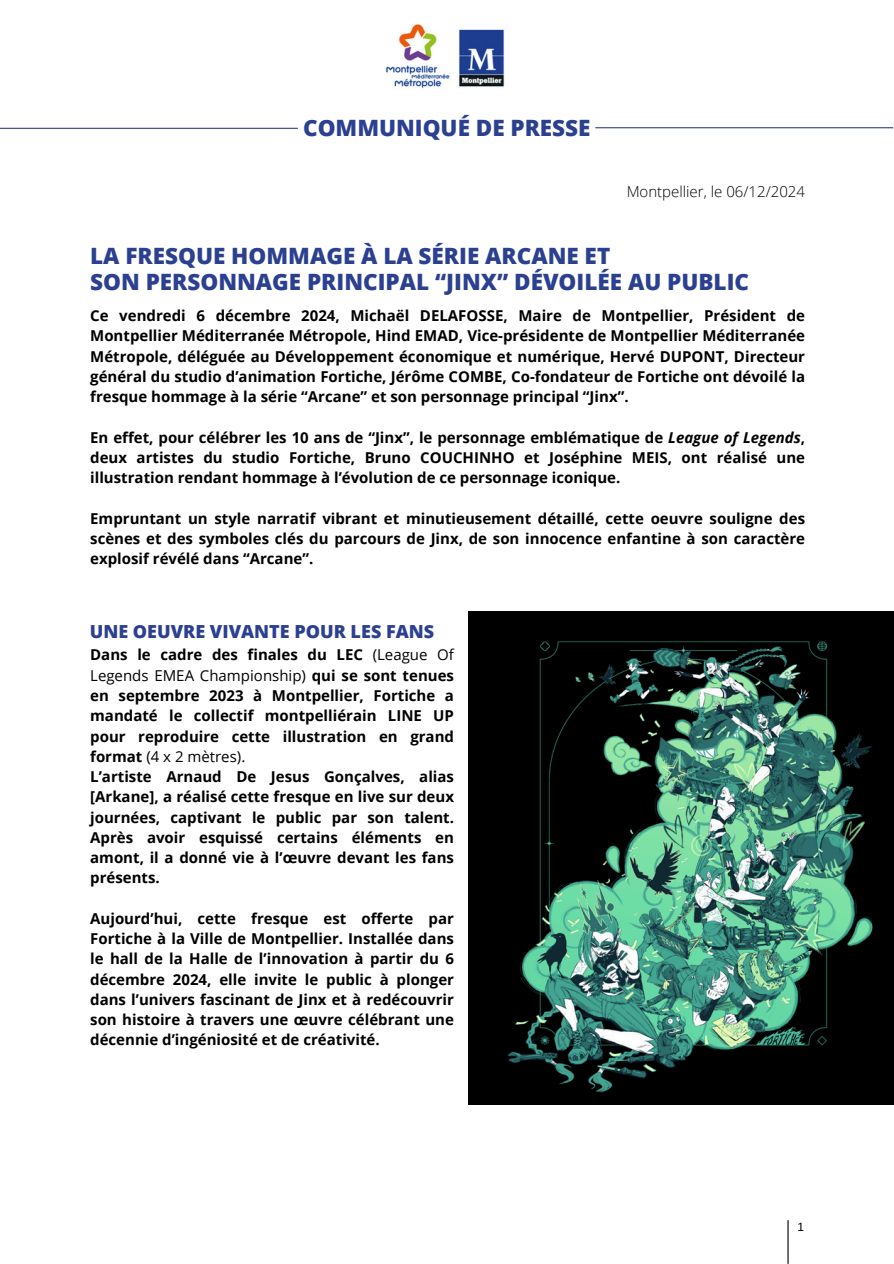
<style>
.page{position:relative;width:894px;height:1264px;background:#fff}
.page>*{position:absolute;margin:0;border:0;box-sizing:border-box;transform-origin:0 0}
.t1{font:800 22.5px/25.8px "Open Sans";color:#2c4092}
.t2{font:800 18px "Open Sans";color:#2c4092}
.t3{font:700 15px/20.2px "Open Sans";color:#000;text-align:justify}
.t4{font:300 15px "Open Sans";color:#000}
.t5{font:12px "Arimo";color:#000}
.s1{font-style:italic}
.s2{font-weight:400}
</style>
<div class="page">
<hr style="left:0;top:128px;width:298px;height:1px;background:#2c4092">
<img style="left:385px;top:24px;width:120px;height:65px">
<hr style="left:595px;top:127px;width:297px;height:1px;background:#2c4092">
<img style="left:468px;top:611px;width:425px;height:493px">
<hr style="left:787px;top:1220px;width:1px;height:43px;background:#000">
<p class="t1" style="left:303px;top:114px;width:289px">COMMUNIQUÉ DE PRESSE</p>
<h1 class="t4" style="left:626px;top:181px;width:180px">Montpellier, le 06/12/2024</h1>
<h1 class="t1" style="left:90px;top:242px;width:660px">LA FRESQUE HOMMAGE À LA SÉRIE ARCANE ET<br>SON PERSONNAGE PRINCIPAL “JINX” DÉVOILÉE AU PUBLIC</h1>
<p class="t3" style="left:90px;top:305px;width:716px">Ce vendredi 6 décembre 2024, Michaël DELAFOSSE, Maire de Montpellier, Président de Montpellier Méditerranée Métropole, Hind EMAD, Vice-présidente de Montpellier Méditerranée Métropole, déléguée au Développement économique et numérique, Hervé DUPONT, Directeur général du studio d’animation Fortiche, Jérôme COMBE, Co-fondateur de Fortiche ont dévoilé la fresque hommage à la série “Arcane” et son personnage principal “Jinx”.</p>
<p class="t3" style="left:90px;top:427px;width:716px">En effet, pour célébrer les 10 ans de “Jinx”, le personnage emblématique de <span class="s1">League of Legends</span>, deux artistes du studio Fortiche, Bruno COUCHINHO et Joséphine MEIS, ont réalisé une illustration rendant hommage à l’évolution de ce personnage iconique.</p>
<p class="t3" style="left:90px;top:508px;width:716px">Empruntant un style narratif vibrant et minutieusement détaillé, cette oeuvre souligne des scènes et des symboles clés du parcours de Jinx, de son innocence enfantine à son caractère explosif révélé dans “Arcane”.</p>
<h3 class="t2" style="left:90px;top:619px;width:346px">UNE OEUVRE VIVANTE POUR LES FANS</h3>
<h3 class="t3" style="left:90px;top:644px;width:365px">Dans le cadre des finales du LEC <span class="s2">(League Of Legends EMEA Championship)</span> qui se sont tenues en septembre 2023 à Montpellier, Fortiche a mandaté le collectif montpelliérain LINE UP pour reproduire cette illustration en grand format <span class="s2">(4 x 2 mètres).</span></h3>
<h3 class="t3" style="left:90px;top:766px;width:365px">L’artiste Arnaud De Jesus Gonçalves, alias [Arkane], a réalisé cette fresque en live sur deux journées, captivant le public par son talent.<br>Après avoir esquissé certains éléments en amont, il a donné vie à l’œuvre devant les fans présents.</h3>
<p class="t3" style="left:90px;top:907px;width:365px">Aujourd’hui, cette fresque est offerte par Fortiche à la Ville de Montpellier. Installée dans le hall de la Halle de l’innovation à partir du 6 décembre 2024, elle invite le public à plonger dans l’univers fascinant de Jinx et à redécouvrir son histoire à travers une œuvre célébrant une décennie d’ingéniosité et de créativité.</p>
<h2 class="t5" style="left:797px;top:1220px;width:8px">1</h2>
</div>
